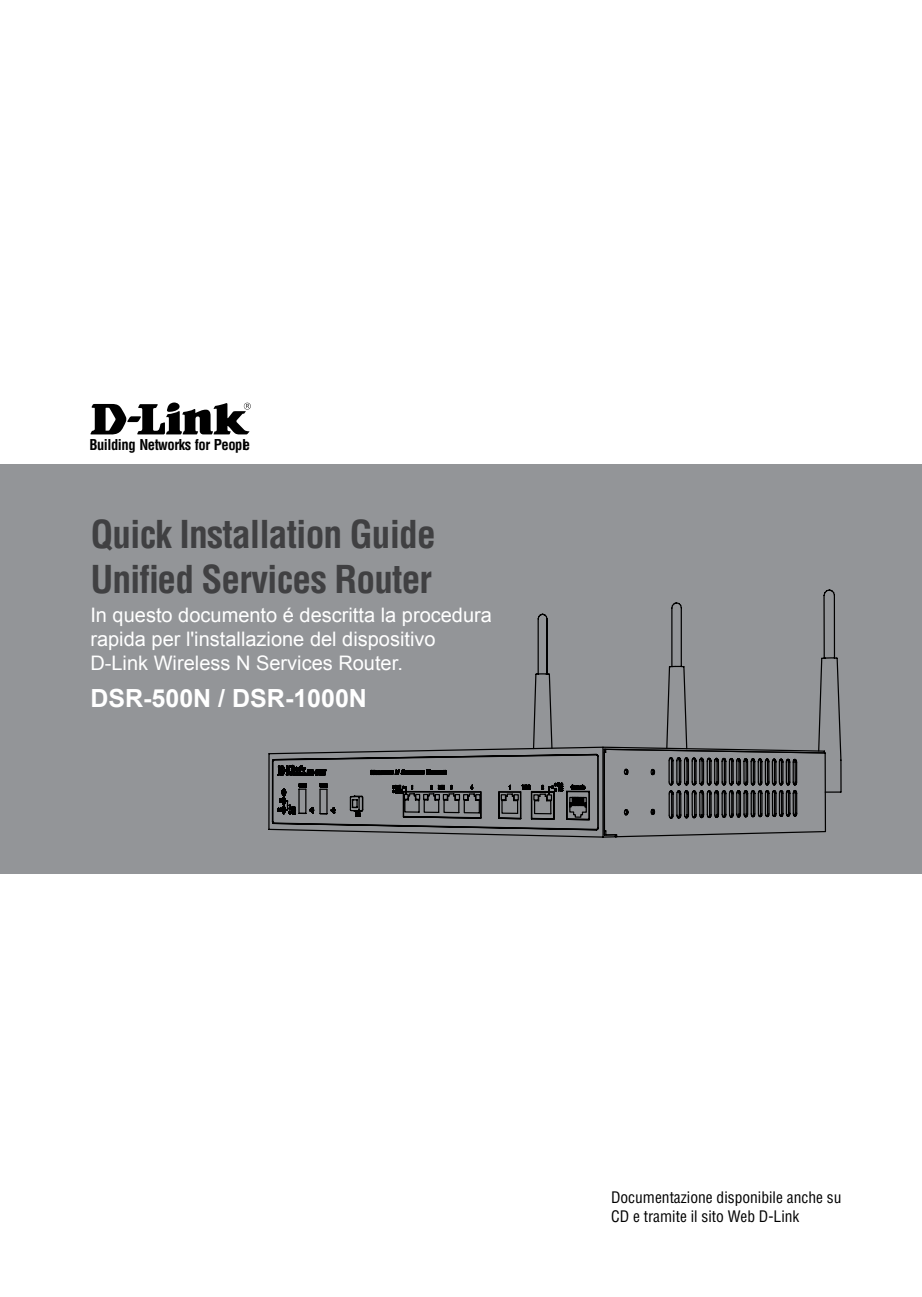
<style>
.page{position:relative;width:922px;height:1297px;background:#fff}
.page>*{position:absolute;margin:0;border:0;box-sizing:border-box;transform-origin:0 0}
.t1{font:700 condensed 37.5px/45px "Helvetica";letter-spacing:-.025em;color:#404042}
.t2{font:700 25px "Arial";color:#fff}
.t3{font:20px/24px "Arial";color:#fff}
.t4{font:condensed 15.5px/18.5px "Helvetica";color:#000}
.t5{font:700 condensed 14.75px "Helvetica";letter-spacing:-.035em;color:#000}
</style>
<div class="page">
<div style="left:0;top:464px;width:921px;height:410px;background:#939598"></div>
<svg style="left:90px;top:402px;width:161px;height:33px"></svg>
<svg style="left:316px;top:815px;width:510px;height:23px"></svg>
<svg style="left:268px;top:753px;width:331px;height:78px"></svg>
<svg style="left:271px;top:589px;width:571px;height:226px"></svg>
<p class="t5" style="left:89px;top:435px;width:162px">Building Networks for People</p>
<h1 class="t1" style="left:90px;top:512px;width:347px">Quick Installation Guide<br>Unified Services Router</h1>
<p class="t3" style="left:90px;top:603px;width:403px">In questo documento é descritta la procedura rapida per l'installazione del dispositivo<br>D-Link Wireless N Services Router.</p>
<p class="t2" style="left:90px;top:681px;width:278px">DSR-500N / DSR-1000N</p>
<p class="t4" style="left:611px;top:1188px;width:232px">Documentazione disponibile anche su<br>CD e tramite il sito Web D-Link</p>
</div>
